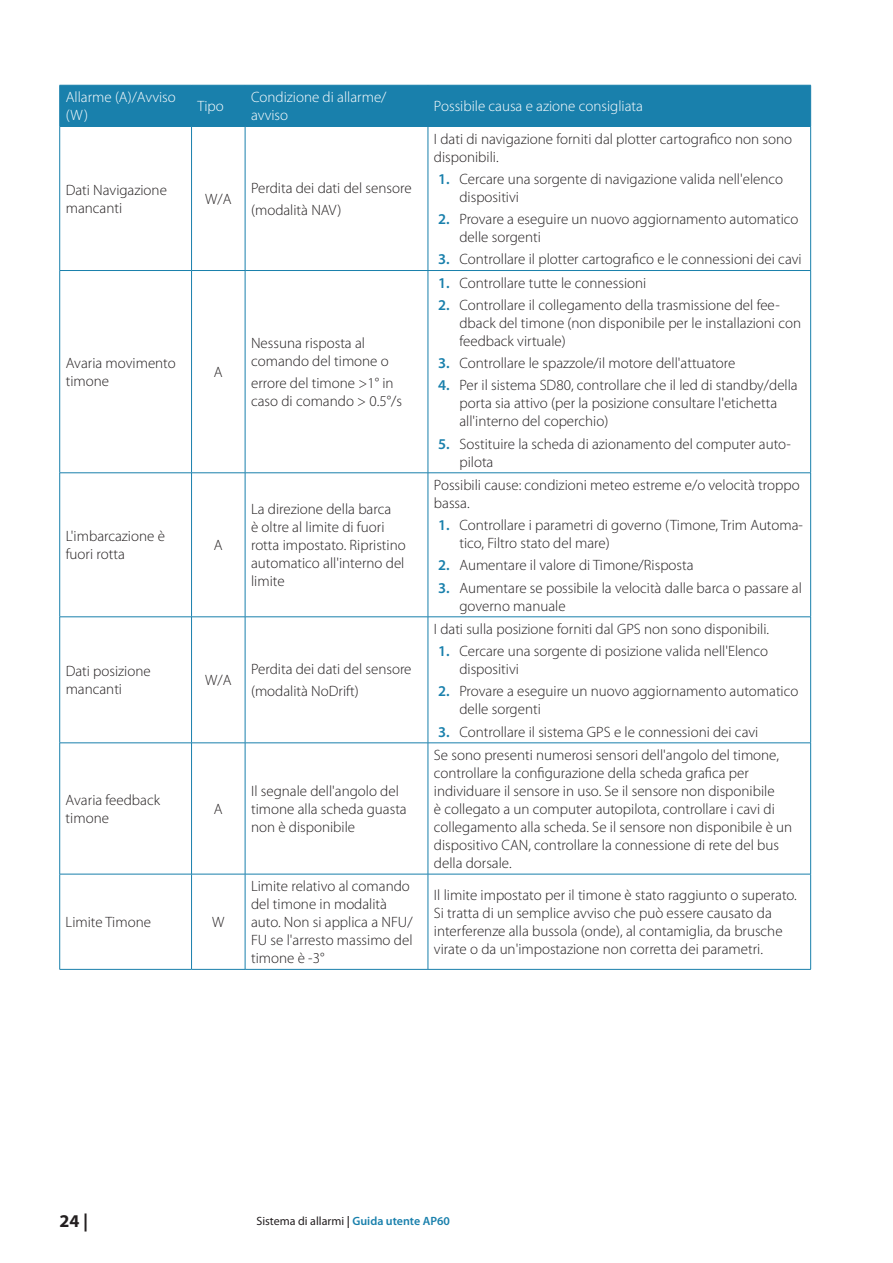
<style>
.page{position:relative;width:893px;height:1263px;background:#fff}
.page>*{position:absolute;margin:0;border:0;box-sizing:border-box;transform-origin:0 0}
.t1{font:700 18px "Myriad Pro";color:#231f20}
.t2{font:300 15px/18px "Myriad Pro";color:#231f20}
.t3{font:300 15px/18px "Myriad Pro";color:#fff}
.t4{font:12px "Myriad Pro";color:#231f20}
.s1{font-weight:600;color:#1980ac}
.s2{font-weight:600}
</style>
<div class="page">
<div style="left:60px;top:86px;width:750px;height:40px;background:#1980ac"></div>
<hr style="left:60px;top:85px;width:132px;height:1px;background:#1980ac">
<hr style="left:59px;top:85px;width:1px;height:41px;background:#1980ac">
<hr style="left:192px;top:85px;width:53px;height:1px;background:#1980ac">
<hr style="left:191px;top:85px;width:1px;height:41px;background:#1980ac">
<hr style="left:245px;top:85px;width:183px;height:1px;background:#1980ac">
<hr style="left:245px;top:85px;width:1px;height:41px;background:#1980ac">
<hr style="left:428px;top:85px;width:383px;height:1px;background:#1980ac">
<hr style="left:428px;top:85px;width:1px;height:41px;background:#1980ac">
<hr style="left:810px;top:85px;width:1px;height:41px;background:#1980ac">
<hr style="left:60px;top:126px;width:132px;height:1px;background:#1980ac">
<hr style="left:59px;top:127px;width:1px;height:143px;background:#1980ac">
<hr style="left:192px;top:126px;width:53px;height:1px;background:#1980ac">
<hr style="left:191px;top:127px;width:1px;height:143px;background:#1980ac">
<hr style="left:245px;top:126px;width:183px;height:1px;background:#1980ac">
<hr style="left:245px;top:127px;width:1px;height:143px;background:#1980ac">
<hr style="left:428px;top:126px;width:383px;height:1px;background:#1980ac">
<hr style="left:428px;top:127px;width:1px;height:143px;background:#1980ac">
<hr style="left:810px;top:127px;width:1px;height:143px;background:#1980ac">
<hr style="left:60px;top:270px;width:132px;height:1px;background:#1980ac">
<hr style="left:59px;top:271px;width:1px;height:202px;background:#1980ac">
<hr style="left:192px;top:270px;width:53px;height:1px;background:#1980ac">
<hr style="left:191px;top:271px;width:1px;height:202px;background:#1980ac">
<hr style="left:245px;top:270px;width:183px;height:1px;background:#1980ac">
<hr style="left:245px;top:271px;width:1px;height:202px;background:#1980ac">
<hr style="left:428px;top:270px;width:383px;height:1px;background:#1980ac">
<hr style="left:428px;top:271px;width:1px;height:202px;background:#1980ac">
<hr style="left:810px;top:271px;width:1px;height:202px;background:#1980ac">
<hr style="left:60px;top:472px;width:132px;height:1px;background:#1980ac">
<hr style="left:59px;top:473px;width:1px;height:144px;background:#1980ac">
<hr style="left:192px;top:472px;width:53px;height:1px;background:#1980ac">
<hr style="left:191px;top:473px;width:1px;height:144px;background:#1980ac">
<hr style="left:245px;top:472px;width:183px;height:1px;background:#1980ac">
<hr style="left:245px;top:473px;width:1px;height:144px;background:#1980ac">
<hr style="left:428px;top:472px;width:383px;height:1px;background:#1980ac">
<hr style="left:428px;top:473px;width:1px;height:144px;background:#1980ac">
<hr style="left:810px;top:473px;width:1px;height:144px;background:#1980ac">
<hr style="left:60px;top:616px;width:132px;height:1px;background:#1980ac">
<hr style="left:59px;top:617px;width:1px;height:126px;background:#1980ac">
<hr style="left:192px;top:616px;width:53px;height:1px;background:#1980ac">
<hr style="left:191px;top:617px;width:1px;height:126px;background:#1980ac">
<hr style="left:245px;top:616px;width:183px;height:1px;background:#1980ac">
<hr style="left:245px;top:617px;width:1px;height:126px;background:#1980ac">
<hr style="left:428px;top:616px;width:383px;height:1px;background:#1980ac">
<hr style="left:428px;top:617px;width:1px;height:126px;background:#1980ac">
<hr style="left:810px;top:617px;width:1px;height:126px;background:#1980ac">
<hr style="left:60px;top:742px;width:132px;height:1px;background:#1980ac">
<hr style="left:59px;top:743px;width:1px;height:131px;background:#1980ac">
<hr style="left:192px;top:742px;width:53px;height:1px;background:#1980ac">
<hr style="left:191px;top:743px;width:1px;height:131px;background:#1980ac">
<hr style="left:245px;top:742px;width:183px;height:1px;background:#1980ac">
<hr style="left:245px;top:743px;width:1px;height:131px;background:#1980ac">
<hr style="left:428px;top:742px;width:383px;height:1px;background:#1980ac">
<hr style="left:428px;top:743px;width:1px;height:131px;background:#1980ac">
<hr style="left:810px;top:743px;width:1px;height:131px;background:#1980ac">
<hr style="left:60px;top:874px;width:132px;height:1px;background:#1980ac">
<hr style="left:59px;top:874px;width:1px;height:95px;background:#1980ac">
<hr style="left:192px;top:874px;width:53px;height:1px;background:#1980ac">
<hr style="left:191px;top:874px;width:1px;height:95px;background:#1980ac">
<hr style="left:245px;top:874px;width:183px;height:1px;background:#1980ac">
<hr style="left:245px;top:874px;width:1px;height:95px;background:#1980ac">
<hr style="left:428px;top:874px;width:383px;height:1px;background:#1980ac">
<hr style="left:428px;top:874px;width:1px;height:95px;background:#1980ac">
<hr style="left:810px;top:874px;width:1px;height:95px;background:#1980ac">
<hr style="left:60px;top:969px;width:132px;height:1px;background:#1980ac">
<hr style="left:192px;top:969px;width:53px;height:1px;background:#1980ac">
<hr style="left:245px;top:969px;width:183px;height:1px;background:#1980ac">
<hr style="left:428px;top:969px;width:383px;height:1px;background:#1980ac">
<p class="t3" style="left:66px;top:89px;width:112px">Allarme (A)/Avviso (W)</p>
<p class="t3" style="left:198px;top:98px;width:28px">Tipo</p>
<p class="t3" style="left:251px;top:89px;width:137px">Condizione di allarme/ avviso</p>
<p class="t3" style="left:434px;top:98px;width:211px">Possibile causa e azione consigliata</p>
<p class="t2" style="left:66px;top:181px;width:103px">Dati Navigazione mancanti</p>
<p class="t2" style="left:205px;top:190px;width:28px">W/A</p>
<p class="t2" style="left:251px;top:177px;width:162px;line-height:22.2px">Perdita dei dati del sensore (modalità NAV)</p>
<p class="t2" style="left:66px;top:354px;width:112px">Avaria movimento timone</p>
<p class="t2" style="left:214px;top:363px;width:10px">A</p>
<p class="t2" style="left:251px;top:334px;width:139px">Nessuna risposta al comando del timone o</p>
<p class="t2" style="left:251px;top:375px;width:152px">errore del timone &gt;1° in caso di comando &gt; 0.5°/s</p>
<p class="t2" style="left:66px;top:528px;width:101px">L'imbarcazione è fuori rotta</p>
<p class="t2" style="left:214px;top:537px;width:10px">A</p>
<p class="t2" style="left:251px;top:501px;width:156px">La direzione della barca<br>è oltre al limite di fuori rotta impostato. Ripristino automatico all'interno del limite</p>
<p class="t2" style="left:66px;top:663px;width:87px">Dati posizione mancanti</p>
<p class="t2" style="left:205px;top:672px;width:28px">W/A</p>
<p class="t2" style="left:251px;top:658px;width:162px;line-height:22.2px">Perdita dei dati del sensore (modalità NoDrift)</p>
<p class="t2" style="left:66px;top:791px;width:96px">Avaria feedback timone</p>
<p class="t2" style="left:214px;top:800px;width:10px">A</p>
<p class="t2" style="left:251px;top:782px;width:157px">Il segnale dell'angolo del timone alla scheda guasta non è disponibile</p>
<p class="t2" style="left:434px;top:130px;width:360px">I dati di navigazione forniti dal plotter cartografico non sono disponibili.</p>
<p class="t2" style="left:459px;top:170px;width:325px;text-indent:-21px"><span class="s1">1.</span> Cercare una sorgente di navigazione valida nell'elenco dispositivi</p>
<p class="t2" style="left:459px;top:210px;width:340px;text-indent:-21px"><span class="s1">2.</span> Provare a eseguire un nuovo aggiornamento automatico delle sorgenti</p>
<p class="t2" style="left:438px;top:251px;width:365px"><span class="s1">3.</span> Controllare il plotter cartografico e le connessioni dei cavi</p>
<p class="t2" style="left:438px;top:274px;width:210px"><span class="s1">1.</span> Controllare tutte le connessioni</p>
<p class="t2" style="left:459px;top:296px;width:343px;text-indent:-21px"><span class="s1">2.</span> Controllare il collegamento della trasmissione del fee&shy;dback del timone (non disponibile per le installazioni con feedback virtuale)</p>
<p class="t2" style="left:438px;top:354px;width:299px"><span class="s1">3.</span> Controllare le spazzole/il motore dell'attuatore</p>
<p class="t2" style="left:459px;top:377px;width:340px;text-indent:-21px"><span class="s1">4.</span> Per il sistema SD80, controllare che il led di standby/della porta sia attivo (per la posizione consultare l'etichetta all'interno del coperchio)</p>
<p class="t2" style="left:459px;top:435px;width:333px;text-indent:-21px"><span class="s1">5.</span> Sostituire la scheda di azionamento del computer auto&shy;pilota</p>
<p class="t2" style="left:434px;top:476px;width:367px">Possibili cause: condizioni meteo estreme e/o velocità troppo bassa.</p>
<p class="t2" style="left:459px;top:516px;width:345px;text-indent:-21px"><span class="s1">1.</span> Controllare i parametri di governo (Timone, Trim Automa&shy;tico, Filtro stato del mare)</p>
<p class="t2" style="left:438px;top:557px;width:257px"><span class="s1">2.</span> Aumentare il valore di Timone/Risposta</p>
<p class="t2" style="left:459px;top:579px;width:344px;text-indent:-21px"><span class="s1">3.</span> Aumentare se possibile la velocità dalle barca o passare al governo manuale</p>
<p class="t2" style="left:434px;top:620px;width:337px">I dati sulla posizione forniti dal GPS non sono disponibili.</p>
<p class="t2" style="left:459px;top:642px;width:310px;text-indent:-21px"><span class="s1">1.</span> Cercare una sorgente di posizione valida nell'Elenco dispositivi</p>
<p class="t2" style="left:459px;top:683px;width:340px;text-indent:-21px"><span class="s1">2.</span> Provare a eseguire un nuovo aggiornamento automatico delle sorgenti</p>
<p class="t2" style="left:438px;top:723px;width:322px"><span class="s1">3.</span> Controllare il sistema GPS e le connessioni dei cavi</p>
<p class="t2" style="left:434px;top:746px;width:360px">Se sono presenti numerosi sensori dell'angolo del timone, controllare la configurazione della scheda grafica per individuare il sensore in uso. Se il sensore non disponibile<br>è collegato a un computer autopilota, controllare i cavi di collegamento alla scheda. Se il sensore non disponibile è un dispositivo CAN, controllare la connessione di rete del bus della dorsale.</p>
<p class="t2" style="left:66px;top:913px;width:87px">Limite Timone</p>
<p class="t2" style="left:212px;top:913px;width:14px">W</p>
<p class="t2" style="left:251px;top:877px;width:163px">Limite relativo al comando del timone in modalità auto. Non si applica a NFU/<br>FU se l'arresto massimo del timone è -3°</p>
<p class="t2" style="left:434px;top:886px;width:364px">Il limite impostato per il timone è stato raggiunto o superato.<br>Si tratta di un semplice avviso che può essere causato da interferenze alla bussola (onde), al contamiglia, da brusche virate o da un'impostazione non corretta dei parametri.</p>
<p class="t1" style="left:60px;top:1209px;width:30px">24 |</p>
<p class="t4" style="left:256px;top:1214px;width:195px">Sistema di allarmi <span class="s2">|</span> <span class="s1">Guida utente AP60</span></p>
</div>
